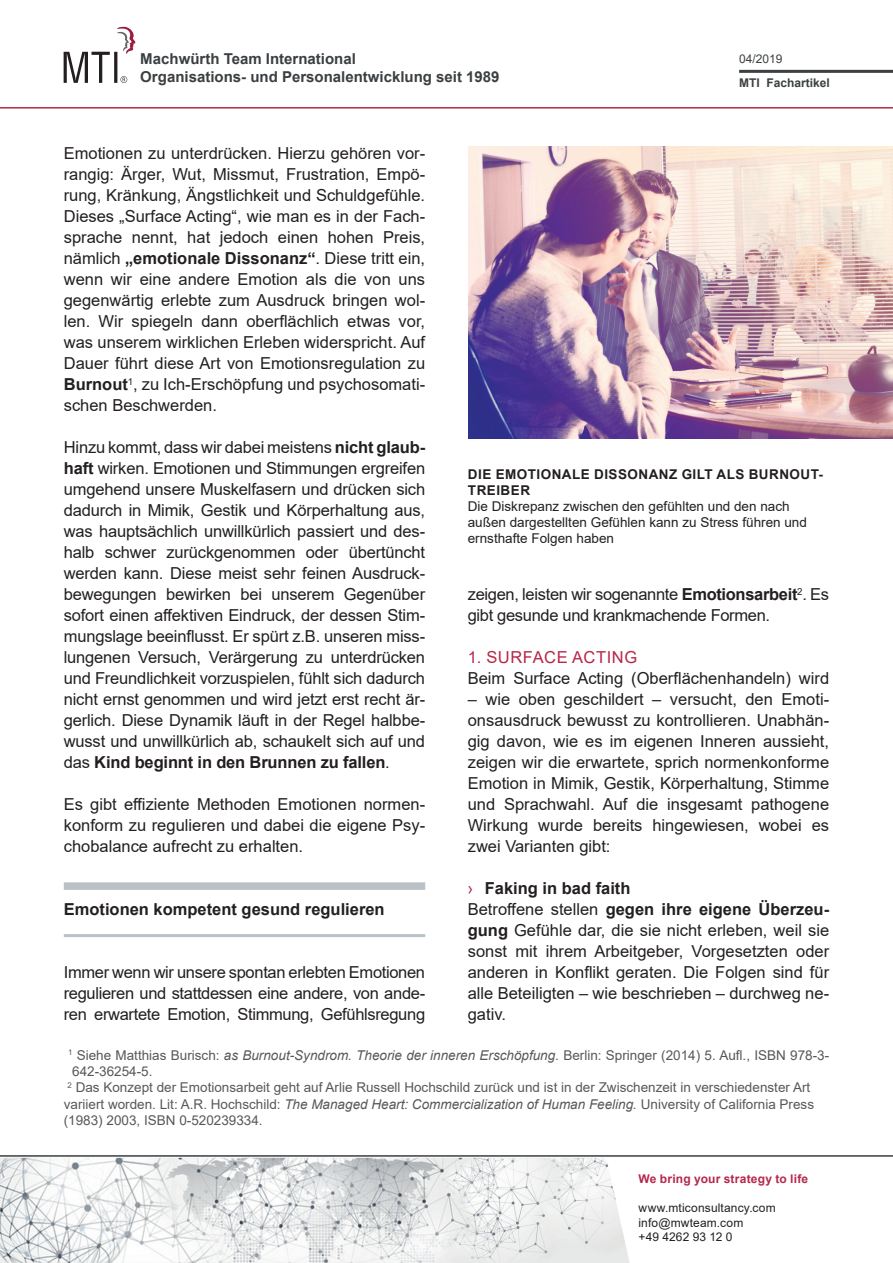
<style>
.page{position:relative;width:893px;height:1263px;background:#fff}
.page>*{position:absolute;margin:0;border:0;box-sizing:border-box;transform-origin:0 0}
.t1{font:16.5px/21px "Arial";color:#231f20;text-align:justify}
.t2{font:16.5px/21px "Arial";letter-spacing:-.02em;color:#231f20}
.t3{font:700 16.5px "Arial";color:#231f20}
.t4{font:16.5px "Arial";letter-spacing:.035em;color:#b6274b}
.t5{font:700 15px/18px "Arial";color:#3b3f41}
.t6{font:13.5px "Arial";color:#57585a}
.t7{font:13.5px/16.2px "Arial";color:#231f20}
.t8{font:700 13.5px/16.2px "Arial";letter-spacing:.035em;color:#231f20}
.t9{font:12px/14.4px "Arial";letter-spacing:.01em;color:#231f20}
.t10{font:700 12px "Arial";letter-spacing:.015em;color:#b6274b}
.t11{font:700 12px "Arial";color:#3b3f41}
.t12{font:12px "Arial";color:#3b3f41}
.s1{font-weight:700}
.s2{color:#b6274b}
.s3{font-style:italic}
</style>
<div class="page">
<img style="left:0;top:1158px;width:606px;height:105px">
<svg style="left:606px;top:1163px;width:24px;height:100px"></svg>
<hr style="left:0;top:1155px;width:893px;height:2px;background:#3b3f41">
<hr style="left:0;top:107px;width:893px;height:2px;background:#b6274b">
<hr style="left:739px;top:70px;width:154px;height:3px;background:#3b3f41">
<svg style="left:64px;top:27px;width:71px;height:56px"></svg>
<hr style="left:64px;top:934px;width:361px;height:3px;background:#bac2c8">
<div style="left:64px;top:882px;width:361px;height:8px;background:#bac2c8"></div>
<img style="left:468px;top:147px;width:425px;height:291px">
<p class="t5" style="left:140px;top:50px;width:361px">Machwürth Team International<br>Organisations- und Personalentwicklung seit 1989</p>
<p class="t12" style="left:739px;top:51px;width:45px">04/2019</p>
<p class="t11" style="left:739px;top:74px;width:92px">MTI Fachartikel</p>
<p class="t1" style="left:64px;top:143px;width:363px">Emotionen zu unterdrücken. Hierzu gehören vor&shy;rangig: Ärger, Wut, Missmut, Frustration, Empö&shy;rung, Kränkung, Ängstlichkeit und Schuldgefühle.<br>Dieses „Surface Acting“, wie man es in der Fach&shy;sprache nennt, hat jedoch einen hohen Preis, nämlich <span class="s1">„emotionale Dissonanz“</span>. Diese tritt ein, wenn wir eine andere Emotion als die von uns gegenwärtig erlebte zum Ausdruck bringen wol&shy;len. Wir spiegeln dann oberflächlich etwas vor, was unserem wirklichen Erleben widerspricht. Auf Dauer führt diese Art von Emotionsregulation zu <span class="s1">Burnout</span><sup>1</sup>, zu Ich-Erschöpfung und psychosomati&shy;schen Beschwerden.</p>
<p class="t1" style="left:64px;top:437px;width:363px">Hinzu kommt, dass wir dabei meistens <span class="s1">nicht glaub&shy;haft</span> wirken. Emotionen und Stimmungen ergreifen umgehend unsere Muskelfasern und drücken sich dadurch in Mimik, Gestik und Körperhaltung aus, was hauptsächlich unwillkürlich passiert und des&shy;halb schwer zurückgenommen oder übertüncht werden kann. Diese meist sehr feinen Ausdruck&shy;bewegungen bewirken bei unserem Gegenüber sofort einen affektiven Eindruck, der dessen Stim&shy;mungslage beeinflusst. Er spürt z.B. unseren miss&shy;lungenen Versuch, Verärgerung zu unterdrücken und Freundlichkeit vorzuspielen, fühlt sich dadurch nicht ernst genommen und wird jetzt erst recht är&shy;gerlich. Diese Dynamik läuft in der Regel halbbe&shy;wusst und unwillkürlich ab, schaukelt sich auf und das <span class="s1">Kind beginnt in den Brunnen zu fallen</span>.</p>
<p class="t1" style="left:64px;top:794px;width:363px">Es gibt effiziente Methoden Emotionen normen&shy;konform zu regulieren und dabei die eigene Psy&shy;chobalance aufrecht zu erhalten.</p>
<p class="t8" style="left:468px;top:466px;width:357px">DIE EMOTIONALE DISSONANZ GILT ALS BURNOUT-<br>TREIBER</p>
<p class="t7" style="left:468px;top:498px;width:341px">Die Diskrepanz zwischen den gefühlten und den nach außen dargestellten Gefühlen kann zu Stress führen und ernsthafte Folgen haben</p>
<p class="t2" style="left:468px;top:584px;width:363px">zeigen, leisten wir sogenannte <span class="s1">Emotionsarbeit</span><sup>2</sup>. Es gibt gesunde und krankmachende Formen.</p>
<p class="t4" style="left:468px;top:646px;width:171px">1. SURFACE ACTING</p>
<p class="t1" style="left:468px;top:668px;width:363px">Beim Surface Acting (Oberflächenhandeln) wird</p>
<p class="t1" style="left:468px;top:689px;width:363px">– wie oben geschildert – versucht, den Emoti&shy;onsausdruck bewusst zu kontrollieren. Unabhän&shy;gig davon, wie es im eigenen Inneren aussieht, zeigen wir die erwartete, sprich normenkonforme Emotion in Mimik, Gestik, Körperhaltung, Stimme und Sprachwahl. Auf die insgesamt pathogene Wirkung wurde bereits hingewiesen, wobei es zwei Varianten gibt:</p>
<p class="t1" style="left:468px;top:878px;width:363px;text-align:left"><span class="s2">›</span> <span class="s1">Faking in bad faith<br></span>Betroffene stellen <span class="s1">gegen ihre eigene Überzeu&shy;gung</span> Gefühle dar, die sie nicht erleben, weil sie sonst mit ihrem Arbeitgeber, Vorgesetzten oder anderen in Konflikt geraten. Die Folgen sind für alle Beteiligten – wie beschrieben – durchweg ne&shy;gativ.</p>
<p class="t6" style="left:68px;top:1046px;width:763px"><sup>1</sup> Siehe Matthias Burisch: <span class="s3">as Burnout-Syndrom. Theorie der inneren Erschöpfung</span>. Berlin: Springer (2014) 5. Aufl., ISBN 978-3-</p>
<p class="t6" style="left:72px;top:1062px;width:82px">642-36254-5.</p>
<p class="t6" style="left:68px;top:1078px;width:744px"><sup>2</sup> Das Konzept der Emotionsarbeit geht auf Arlie Russell Hochschild zurück und ist in der Zwischenzeit in verschiedenster Art</p>
<p class="t6" style="left:64px;top:1094px;width:752px">variiert worden. Lit: A.R. Hochschild: <span class="s3">The Managed Heart: Commercialization of Human Feeling.</span> University of California Press</p>
<p class="t6" style="left:64px;top:1111px;width:200px">(1983) 2003, ISBN 0-520239334.</p>
<p class="t3" style="left:64px;top:898px;width:322px">Emotionen kompetent gesund regulieren</p>
<p class="t1" style="left:64px;top:962px;width:363px">Immer wenn wir unsere spontan erlebten Emotionen regulieren und stattdessen eine andere, von ande&shy;ren erwartete Emotion, Stimmung, Gefühlsregung</p>
<p class="t10" style="left:638px;top:1171px;width:171px">We bring your strategy to life</p>
<p class="t9" style="left:638px;top:1201px;width:139px">www.mticonsultancy.com info@mwteam.com<br>+49 4262 93 12 0</p>
</div>
